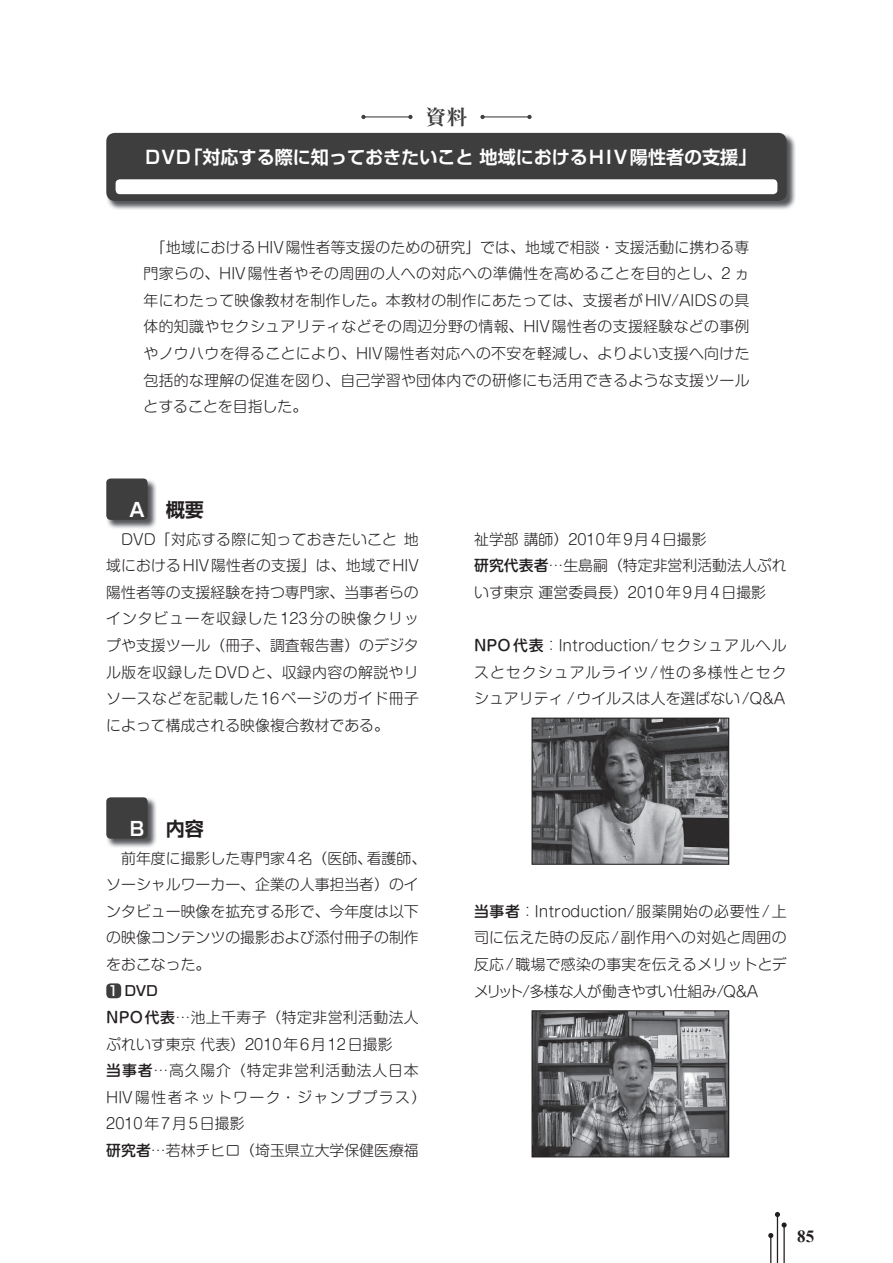
<style>
.page{position:relative;width:893px;height:1263px;background:#fff}
.page>*{position:absolute;margin:0;border:0;box-sizing:border-box;transform-origin:0 0}
.t1{font:700 21.3px "Mid Mi MA1 Std";color:#3e3e3f}
.t2{font:700 19.2px "Shin Go Pro De";color:#231f20}
.t3{font:700 18px "Shin Go Pro De";color:#fff}
.t4{font:700 16.95px "Times New Roman";color:#231f20}
.t5{font:300 14.85px/26.5px "Shin M Go Pro";color:#231f20;text-align:justify}
.t6{font:300 14.85px/26.5px "Shin M Go Pro";letter-spacing:.025em;color:#231f20}
.t7{font:500 13.8px "Shin Go Pro";color:#231f20}
.s1{color:#fff}
.s2{font-weight:500}
</style>
<div class="page">
<hr style="left:777px;top:1214px;width:1px;height:49px;background:#231f20">
<hr style="left:783px;top:1225px;width:2px;height:38px;background:#231f20">
<svg style="left:775px;top:1212px;width:12px;height:15px"></svg>
<svg style="left:768px;top:1233px;width:5px;height:30px"></svg>
<div style="left:106px;top:983px;width:15px;height:15px;background:#3e3e3f;border-radius:4px"></div>
<img style="left:107px;top:798px;width:49px;height:49px">
<div style="left:106px;top:797px;width:42px;height:42px;background:#3e3e3f;border-radius:4px"></div>
<img style="left:107px;top:480px;width:49px;height:49px">
<div style="left:106px;top:478px;width:42px;height:42px;background:#3e3e3f;border-radius:4px"></div>
<hr style="left:363px;top:116px;width:47px;height:1px;background:#3e3e3f">
<svg style="left:361px;top:115px;width:5px;height:4px"></svg>
<svg style="left:408px;top:115px;width:5px;height:4px"></svg>
<hr style="left:483px;top:116px;width:46px;height:1px;background:#3e3e3f">
<svg style="left:527px;top:115px;width:5px;height:4px"></svg>
<svg style="left:480px;top:115px;width:5px;height:4px"></svg>
<img style="left:106px;top:133px;width:690px;height:77px">
<div style="left:106px;top:133px;width:681px;height:68px;background:#3e3e3f;border-radius:9px"></div>
<div style="left:116px;top:179px;width:661px;height:15px;background:#fff;border-radius:4px"></div>
<svg style="left:531px;top:717px;width:199px;height:148px;background:#6b6b6d"></svg>
<svg style="left:531px;top:1010px;width:199px;height:148px;background:#7a7a7d"></svg>
<h1 class="t1" style="left:425px;top:102px;width:44px">資料</h1>
<p class="t3" style="left:146px;top:143px;width:612px">DVD「対応する際に知っておきたいこと 地域におけるHIV陽性者の支援」</p>
<p class="t5" style="left:144px;top:232px;width:608px">　「地域におけるHIV陽性者等支援のための研究」では、地域で相談・支援活動に携わる専門家らの、HIV陽性者やその周囲の人への対応への準備性を高めることを目的とし、2 ヵ年にわたって映像教材を制作した。本教材の制作にあたっては、支援者がHIV/AIDSの具体的知識やセクシュアリティなどその周辺分野の情報、HIV陽性者の支援経験などの事例やノウハウを得ることにより、HIV陽性者対応への不安を軽減し、よりよい支援へ向けた包括的な理解の促進を図り、自己学習や団体内での研修にも活用できるような支援ツールとすることを目指した。</p>
<p class="t2" style="left:128px;top:494px;width:78px"><span class="s1">Ａ</span>　概要</p>
<p class="t5" style="left:106px;top:524px;width:314px">　DVD「対応する際に知っておきたいこと 地域におけるHIV陽性者の支援」は、地域でHIV陽性者等の支援経験を持つ専門家、当事者らのインタビューを収録した123分の映像クリップや支援ツール（冊子、調査報告書）のデジタル版を収録したDVDと、収録内容の解説やリソースなどを記載した16ページのガイド冊子によって構成される映像複合教材である。</p>
<p class="t2" style="left:128px;top:813px;width:78px"><span class="s1">Ｂ</span>　内容</p>
<p class="t5" style="left:106px;top:843px;width:321px;text-align:left">　前年度に撮影した専門家4名（医師、看護師、ソーシャルワーカー、企業の人事担当者）のインタビュー映像を拡充する形で、今年度は以下の映像コンテンツの撮影および添付冊子の制作をおこなった。</p>
<p class="t7" style="left:106px;top:979px;width:53px"><span class="s1">１</span> DVD</p>
<p class="t6" style="left:106px;top:1002px;width:321px"><span class="s2">NPO代表</span>…池上千寿子（特定非営利活動法人ぷれいす東京 代表）2010年6月12日撮影<br><span class="s2">当事者</span>…高久陽介（特定非営利活動法人日本<br>HIV陽性者ネットワーク・ジャンププラス）<br>2010年7月5日撮影<br><span class="s2">研究者</span>…若林チヒロ（埼玉県立大学保健医療福</p>
<p class="t5" style="left:474px;top:524px;width:314px;text-align:left">祉学部 講師）2010年9月4日撮影<br><span class="s2">研究代表者</span>…生島嗣（特定非営利活動法人ぷれいす東京 運営委員長）2010年9月4日撮影</p>
<p class="t5" style="left:474px;top:630px;width:314px"><span class="s2">NPO代表</span>：Introduction/セクシュアルヘルスとセクシュアルライツ/性の多様性とセクシュアリティ /ウイルスは人を選ばない/Q&amp;A</p>
<p class="t5" style="left:474px;top:896px;width:314px"><span class="s2">当事者</span>：Introduction/服薬開始の必要性/上司に伝えた時の反応/副作用への対処と周囲の反応/職場で感染の事実を伝えるメリットとデメリット/多様な人が働きやすい仕組み/Q&amp;A</p>
<p class="t4" style="left:797px;top:1224px;width:19px">85</p>
</div>
